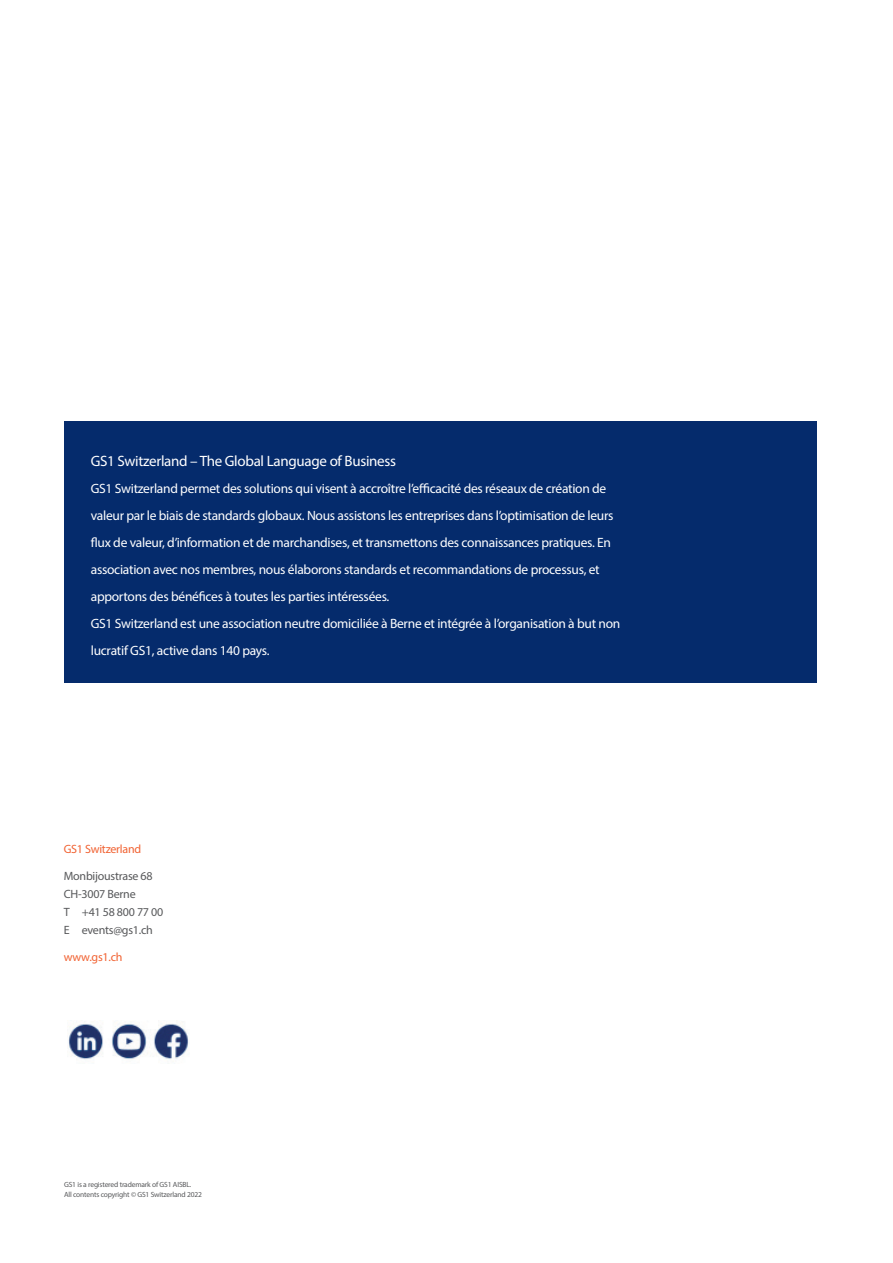
<style>
.page{position:relative;width:893px;height:1263px;background:#fff}
.page>*{position:absolute;margin:0;border:0;box-sizing:border-box;transform-origin:0 0}
.t1{font:15px "Myriad Pro";letter-spacing:-.02em;color:#fff}
.t2{font:13.5px/27px "Myriad Pro";letter-spacing:-.02em;color:#fff}
.t3{font:12px/18px "Myriad Pro";letter-spacing:-.02em;color:#57585a}
.t4{font:12px "Myriad Pro";letter-spacing:-.02em;color:#f16232}
.t5{font:7.5px/10.5px "Myriad Pro";letter-spacing:-.02em;color:#57585a}
</style>
<div class="page">
<div style="left:64px;top:421px;width:752px;height:261px;background:#052b6c"></div>
<img style="left:68px;top:1021px;width:121px;height:39px">
<p class="t1" style="left:91px;top:452px;width:307px">GS1 Switzerland – The Global Language of Business</p>
<p class="t2" style="left:91px;top:475px;width:531px">GS1 Switzerland permet des solutions qui visent à accroître l’efficacité des réseaux de création de valeur par le biais de standards globaux. Nous assistons les entreprises dans l’optimisation de leurs flux de valeur, d’information et de marchandises, et transmettons des connaissances pratiques. En association avec nos membres, nous élaborons standards et recommandations de processus, et apportons des bénéfices à toutes les parties intéressées.<br>GS1 Switzerland est une association neutre domiciliée à Berne et intégrée à l’organisation à but non lucratif GS1, active dans 140 pays.</p>
<p class="t4" style="left:64px;top:842px;width:79px">GS1 Switzerland</p>
<p class="t3" style="left:64px;top:867px;width:101px">Monbijoustrase 68<br>CH-3007 Berne<br>T +41 58 800 77 00<br>E events@gs1.ch</p>
<p class="t4" style="left:64px;top:950px;width:60px">www.gs1.ch</p>
<p class="t5" style="left:64px;top:1179px;width:140px">GS1 is a registered trademark of GS1 AISBL.<br>All contents copyright © GS1 Switzerland 2022</p>
</div>
